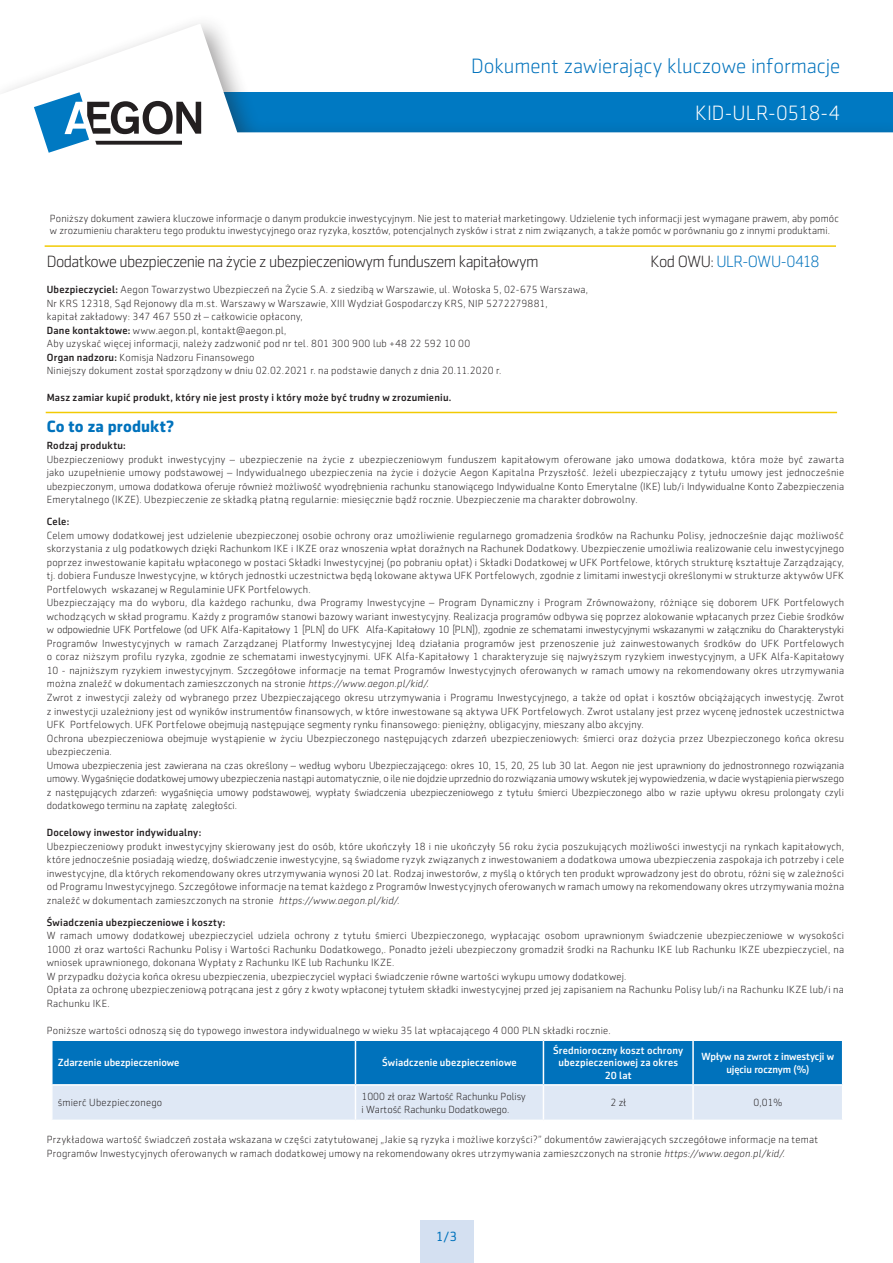
<style>
.page{position:relative;width:893px;height:1263px;background:#fff}
.page>*{position:absolute;margin:0;border:0;box-sizing:border-box;transform-origin:0 0}
.t1{font:300 21px "Sentico Sans DT";color:#0072bc}
.t2{font:300 21px "Sentico Sans DT";letter-spacing:-.005em;color:#fff}
.t3{font:300 16.5px "Sentico Sans DT";letter-spacing:-.035em;color:#231f20}
.t4{font:300 16.5px "Sentico Sans DT";letter-spacing:-.035em;color:#0072bc}
.t5{font:700 16.5px "Sentico Sans DT";letter-spacing:.005em;color:#0072bc}
.t6{font:13.5px "Sentico Sans DT";color:#0072bc}
.t7{font:300 10.5px/13.5px "Sentico Sans DT";letter-spacing:.02em;color:#231f20}
.t8{font:500 10.5px "Sentico Sans DT";letter-spacing:.02em;color:#231f20}
.t9{font:500 10.5px/12.6px "Sentico Sans DT";letter-spacing:.005em;color:#fff;text-align:center}
.t10{font:300 10.5px/12.6px "Sentico Sans DT";color:#231f20}
.s1{color:#231f20}
.s2{font-weight:500}
.s3{font-style:italic}
</style>
<div class="page">
<svg style="left:4px;top:24px;width:889px;height:110px"></svg>
<svg style="left:34px;top:92px;width:167px;height:61px"></svg>
<div style="left:420px;top:1220px;width:53px;height:43px;background:#d4e0f1"></div>
<svg style="left:53px;top:1041px;width:789px;height:78px;background:#61a5d4"></svg>
<hr style="left:355px;top:1041px;width:1px;height:43px;background:#fff">
<hr style="left:543px;top:1041px;width:1px;height:43px;background:#fff">
<hr style="left:692px;top:1041px;width:2px;height:43px;background:#fff">
<hr style="left:51px;top:1084px;width:304px;height:2px;background:#fff">
<hr style="left:355px;top:1084px;width:188px;height:2px;background:#fff">
<hr style="left:355px;top:1086px;width:1px;height:33px;background:#fff">
<hr style="left:543px;top:1084px;width:150px;height:2px;background:#fff">
<hr style="left:543px;top:1086px;width:1px;height:33px;background:#fff">
<hr style="left:693px;top:1084px;width:150px;height:2px;background:#fff">
<hr style="left:692px;top:1086px;width:2px;height:33px;background:#fff">
<hr style="left:46px;top:412px;width:791px;height:1px;background:#f2ca04">
<hr style="left:45px;top:245px;width:791px;height:2px;background:#f2ca04">
<h1 class="t1" style="left:471px;top:55px;width:371px">Dokument zawierający kluczowe informacje</h1>
<h1 class="t2" style="left:695px;top:101px;width:147px">KID-ULR-0518-4</h1>
<p class="t7" style="left:50px;top:212px;width:790px;line-height:12px">Poniższy dokument zawiera kluczowe informacje o danym produkcie inwestycyjnym. Nie jest to materiał marketingowy. Udzielenie tych informacji jest wymagane prawem, aby pomóc w zrozumieniu charakteru tego produktu inwestycyjnego oraz ryzyka, kosztów, potencjalnych zysków i strat z nim związanych, a także pomóc w porównaniu go z innymi produktami.</p>
<h2 class="t3" style="left:47px;top:252px;width:493px">Dodatkowe ubezpieczenie na życie z ubezpieczeniowym funduszem kapitałowym</h2>
<h2 class="t4" style="left:651px;top:252px;width:171px"><span class="s1">Kod OWU:</span> ULR-OWU-0418</h2>
<p class="t7" style="left:47px;top:283px;width:543px"><span class="s2">Ubezpieczyciel:</span> Aegon Towarzystwo Ubezpieczeń na Życie S.A. z siedzibą w Warszawie, ul. Wołoska 5, 02-675 Warszawa, Nr KRS 12318, Sąd Rejonowy dla m.st. Warszawy w Warszawie, XIII Wydział Gospodarczy KRS, NIP 5272279881,<br>kapitał zakładowy: 347 467 550 zł – całkowicie opłacony,<br><span class="s2">Dane kontaktowe:</span> www.aegon.pl, kontakt@aegon.pl,<br>Aby uzyskać więcej informacji, należy zadzwonić pod nr tel. 801 300 900 lub +48 22 592 10 00<br><span class="s2">Organ nadzoru:</span> Komisja Nadzoru Finansowego<br>Niniejszy dokument został sporządzony w dniu 02.02.2021 r. na podstawie danych z dnia 20.11.2020 r.</p>
<p class="t8" style="left:47px;top:392px;width:406px">Masz zamiar kupić produkt, który nie jest prosty i który może być trudny w zrozumieniu.</p>
<h2 class="t5" style="left:47px;top:416px;width:129px">Co to za produkt?</h2>
<p class="t8" style="left:47px;top:440px;width:81px">Rodzaj produktu:</p>
<p class="t7" style="left:47px;top:453px;width:799px;text-align:justify">Ubezpieczeniowy produkt inwestycyjny – ubezpieczenie na życie z ubezpieczeniowym funduszem kapitałowym oferowane jako umowa dodatkowa, która może być zawarta jako uzupełnienie umowy podstawowej – Indywidualnego ubezpieczenia na życie i dożycie Aegon Kapitalna Przyszłość. Jeżeli ubezpieczający z tytułu umowy jest jednocześnie ubezpieczonym, umowa dodatkowa oferuje również możliwość wyodrębnienia rachunku stanowiącego Indywidualne Konto Emerytalne (IKE) lub/i Indywidualne Konto Zabezpieczenia Emerytalnego (IKZE). Ubezpieczenie ze składką płatną regularnie: miesięcznie bądź rocznie. Ubezpieczenie ma charakter dobrowolny.</p>
<p class="t8" style="left:47px;top:516px;width:24px">Cele:</p>
<p class="t7" style="left:47px;top:529px;width:799px">Celem umowy dodatkowej jest udzielenie ubezpieczonej osobie ochrony oraz umożliwienie regularnego gromadzenia środków na Rachunku Polisy, jednocześnie dając możliwość skorzystania z ulg podatkowych dzięki Rachunkom IKE i IKZE oraz wnoszenia wpłat doraźnych na Rachunek Dodatkowy. Ubezpieczenie umożliwia realizowanie celu inwestycyjnego poprzez inwestowanie kapitału wpłaconego w postaci Składki Inwestycyjnej (po pobraniu opłat) i Składki Dodatkowej w UFK Portfelowe, których strukturę kształtuje Zarządzający, tj. dobiera Fundusze Inwestycyjne, w których jednostki uczestnictwa będą lokowane aktywa UFK Portfelowych, zgodnie z limitami inwestycji określonymi w strukturze aktywów UFK Portfelowych wskazanej w Regulaminie UFK Portfelowych.<br>Ubezpieczający ma do wyboru, dla każdego rachunku, dwa Programy Inwestycyjne – Program Dynamiczny i Program Zrównoważony, różniące się doborem UFK Portfelowych wchodzących w skład programu. Każdy z programów stanowi bazowy wariant inwestycyjny. Realizacja programów odbywa się poprzez alokowanie wpłacanych przez Ciebie środków w odpowiednie UFK Portfelowe (od UFK Alfa-Kapitałowy 1 [PLN] do UFK Alfa-Kapitałowy 10 [PLN]), zgodnie ze schematami inwestycyjnymi wskazanymi w załączniku do Charakterystyki Programów Inwestycyjnych w ramach Zarządzanej Platformy Inwestycyjnej Ideą działania programów jest przenoszenie już zainwestowanych środków do UFK Portfelowych o coraz niższym profilu ryzyka, zgodnie ze schematami inwestycyjnymi. UFK Alfa-Kapitałowy 1 charakteryzuje się najwyższym ryzykiem inwestycyjnym, a UFK Alfa-Kapitałowy 10 - najniższym ryzykiem inwestycyjnym. Szczegółowe informacje na temat Programów Inwestycyjnych oferowanych w ramach umowy na rekomendowany okres utrzymywania można znaleźć w dokumentach zamieszczonych na stronie <span class="s3">https://www.aegon.pl/kid/</span>.<br>Zwrot z inwestycji zależy od wybranego przez Ubezpieczającego okresu utrzymywania i Programu Inwestycyjnego, a także od opłat i kosztów obciążających inwestycję. Zwrot z inwestycji uzależniony jest od wyników instrumentów finansowych, w które inwestowane są aktywa UFK Portfelowych. Zwrot ustalany jest przez wycenę jednostek uczestnictwa UFK Portfelowych. UFK Portfelowe obejmują następujące segmenty rynku finansowego: pieniężny, obligacyjny, mieszany albo akcyjny.<br>Ochrona ubezpieczeniowa obejmuje wystąpienie w życiu Ubezpieczonego następujących zdarzeń ubezpieczeniowych: śmierci oraz dożycia przez Ubezpieczonego końca okresu ubezpieczenia.<br>Umowa ubezpieczenia jest zawierana na czas określony – według wyboru Ubezpieczającego: okres 10, 15, 20, 25 lub 30 lat. Aegon nie jest uprawniony do jednostronnego rozwiązania umowy. Wygaśnięcie dodatkowej umowy ubezpieczenia nastąpi automatycznie, o ile nie dojdzie uprzednio do rozwiązania umowy wskutek jej wypowiedzenia, w dacie wystąpienia pierwszego z następujących zdarzeń: wygaśnięcia umowy podstawowej, wypłaty świadczenia ubezpieczeniowego z tytułu śmierci Ubezpieczonego albo w razie upływu okresu prolongaty czyli dodatkowego terminu na zapłatę zaległości.</p>
<p class="t8" style="left:47px;top:826px;width:156px">Docelowy inwestor indywidualny:</p>
<p class="t7" style="left:47px;top:839px;width:799px;text-align:justify">Ubezpieczeniowy produkt inwestycyjny skierowany jest do osób, które ukończyły 18 i nie ukończyły 56 roku życia poszukujących możliwości inwestycji na rynkach kapitałowych, które jednocześnie posiadają wiedzę, doświadczenie inwestycyjne, są świadome ryzyk związanych z inwestowaniem a dodatkowa umowa ubezpieczenia zaspokaja ich potrzeby i cele inwestycyjne, dla których rekomendowany okres utrzymywania wynosi 20 lat. Rodzaj inwestorów, z myślą o których ten produkt wprowadzony jest do obrotu, różni się w zależności od Programu Inwestycyjnego. Szczegółowe informacje na temat każdego z Programów Inwestycyjnych oferowanych w ramach umowy na rekomendowany okres utrzymywania można znaleźć w dokumentach zamieszczonych na stronie <span class="s3">https://www.aegon.pl/kid/.</span></p>
<p class="t8" style="left:47px;top:916px;width:180px">Świadczenia ubezpieczeniowe i koszty:</p>
<p class="t7" style="left:47px;top:929px;width:799px">W ramach umowy dodatkowej ubezpieczyciel udziela ochrony z tytułu śmierci Ubezpieczonego, wypłacając osobom uprawnionym świadczenie ubezpieczeniowe w wysokości 1000 zł oraz wartości Rachunku Polisy i Wartości Rachunku Dodatkowego,. Ponadto jeżeli ubezpieczony gromadził środki na Rachunku IKE lub Rachunku IKZE ubezpieczyciel, na wniosek uprawnionego, dokonana Wypłaty z Rachunku IKE lub Rachunku IKZE.<br>W przypadku dożycia końca okresu ubezpieczenia, ubezpieczyciel wypłaci świadczenie równe wartości wykupu umowy dodatkowej.<br>Opłata za ochronę ubezpieczeniową potrącana jest z góry z kwoty wpłaconej tytułem składki inwestycyjnej przed jej zapisaniem na Rachunku Polisy lub/i na Rachunku IKZE lub/i na Rachunku IKE.</p>
<p class="t7" style="left:47px;top:1023px;width:565px">Poniższe wartości odnoszą się do typowego inwestora indywidualnego w wieku 35 lat wpłacającego 4 000 PLN składki rocznie.</p>
<p class="t9" style="left:58px;top:1056px;width:123px">Zdarzenie ubezpieczeniowe</p>
<p class="t9" style="left:382px;top:1056px;width:136px">Świadczenie ubezpieczeniowe</p>
<p class="t9" style="left:553px;top:1044px;width:131px">Średnioroczny koszt ochrony ubezpieczeniowej za okres<br>20 lat</p>
<p class="t9" style="left:701px;top:1050px;width:134px">Wpływ na zwrot z inwestycji w ujęciu rocznym (%)</p>
<p class="t7" style="left:58px;top:1096px;width:106px">śmierć Ubezpieczonego</p>
<p class="t10" style="left:361px;top:1090px;width:166px">1000 zł oraz Wartość Rachunku Polisy i Wartość Rachunku Dodatkowego.</p>
<p class="t7" style="left:610px;top:1096px;width:17px">2 zł</p>
<p class="t7" style="left:753px;top:1096px;width:30px">0,01%</p>
<p class="t7" style="left:47px;top:1133px;width:773px">Przykładowa wartość świadczeń została wskazana w części zatytułowanej „Jakie są ryzyka i możliwe korzyści?” dokumentów zawierających szczegółowe informacje na temat<br>Programów Inwestycyjnych oferowanych w ramach dodatkowej umowy na rekomendowany okres utrzymywania zamieszczonych na stronie <span class="s3">https://www.aegon.pl/kid/.</span></p>
<p class="t6" style="left:436px;top:1229px;width:23px">1/3</p>
</div>
